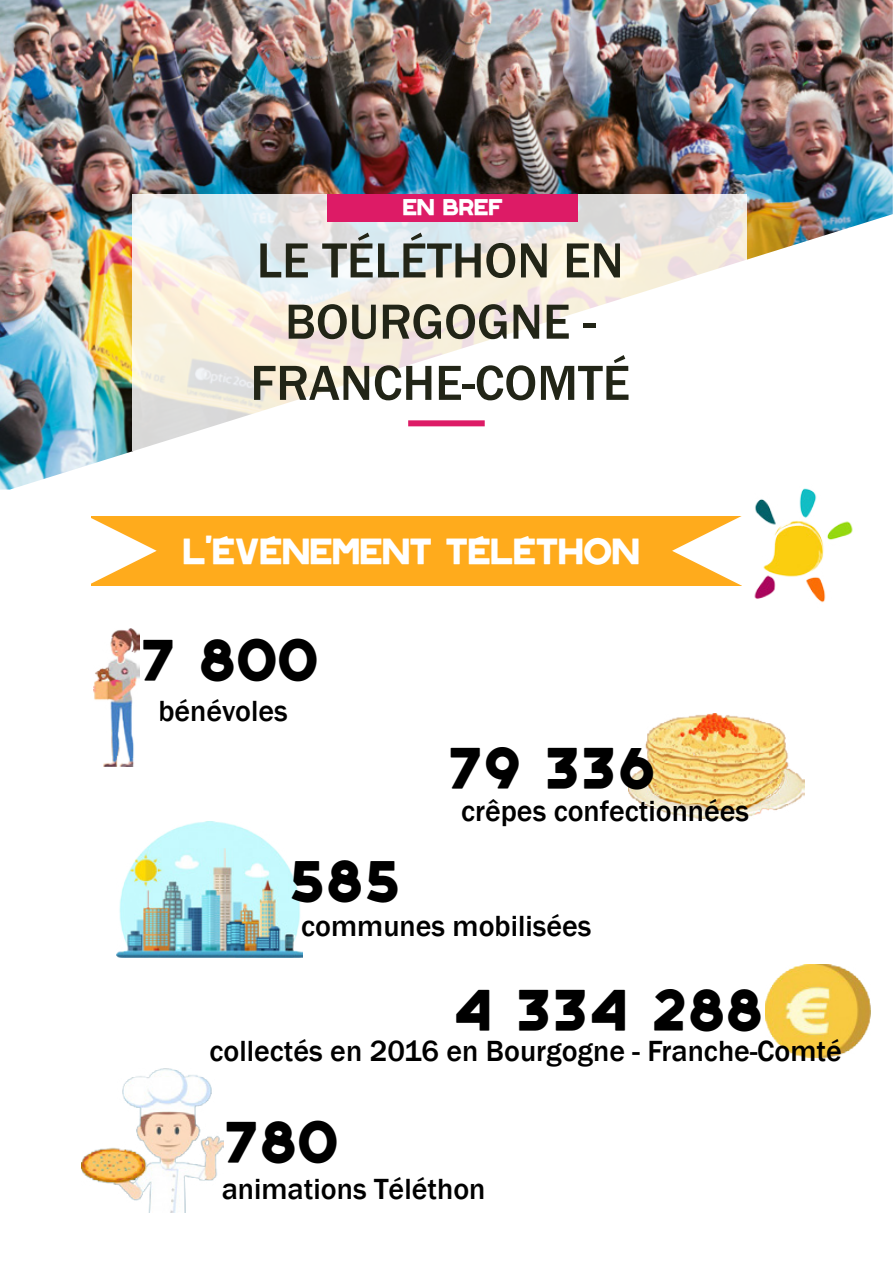
<style>
.page{position:relative;width:893px;height:1263px;background:#fff}
.page>*{position:absolute;margin:0;border:0;box-sizing:border-box;transform-origin:0 0}
.t1{font:500 51px/61.2px "Franklin Gothic";color:#222517;text-align:center}
.t2{font:700 45px "AFM Telethon";color:#000}
.t3{font:500 30px "Franklin Gothic";color:#000}
.t4{font:700 28.5px "AFM Telethon";color:#fff}
.t5{font:700 18px "AFM Telethon";color:#fff}
</style>
<div class="page">
<img style="left:0;top:0;width:892px;height:490px">
<svg style="left:132px;top:194px;width:614px;height:256px"></svg>
<div style="left:327px;top:194px;width:251px;height:28px;background:#dd1b66"></div>
<div style="left:408px;top:420px;width:77px;height:6px;background:#dd1b66"></div>
<img style="left:94px;top:629px;width:46px;height:138px">
<img style="left:629px;top:714px;width:176px;height:104px">
<img style="left:117px;top:821px;width:185px;height:136px">
<img style="left:81px;top:1068px;width:142px;height:144px">
<img style="left:765px;top:964px;width:105px;height:93px">
<div style="left:91px;top:516px;width:650px;height:69px;background:#ffab1c"></div>
<svg style="left:672px;top:520px;width:62px;height:66px"></svg>
<svg style="left:91px;top:518px;width:66px;height:68px"></svg>
<img style="left:734px;top:474px;width:138px;height:129px">
<img style="left:892px;top:0;width:1px;height:215px">
<p class="t5" style="left:403px;top:201px;width:102px">EN BREF</p>
<h1 class="t1" style="left:250px;top:230px;width:381px">LE TÉLÉTHON EN<br>BOURGOGNE -<br>FRANCHE-COMTÉ</h1>
<p class="t4" style="left:183px;top:540px;width:458px">L’ÉVÉNEMENT TÉLÉTHON</p>
<h2 class="t2" style="left:140px;top:643px;width:180px">7 800</h2>
<p class="t3" style="left:158px;top:693px;width:131px">bénévoles</p>
<h2 class="t2" style="left:289px;top:864px;width:114px">585</h2>
<h2 class="t2" style="left:447px;top:751px;width:211px">79 336</h2>
<p class="t3" style="left:461px;top:792px;width:290px">crêpes confectionnées</p>
<p class="t3" style="left:301px;top:907px;width:292px">communes mobilisées</p>
<h2 class="t2" style="left:453px;top:993px;width:312px">4 334 288</h2>
<p class="t3" style="left:210px;top:1032px;width:634px">collectés en 2016 en Bourgogne - Franche-Comté</p>
<h2 class="t2" style="left:223px;top:1125px;width:117px">780</h2>
<p class="t3" style="left:222px;top:1170px;width:265px">animations Téléthon</p>
</div>
